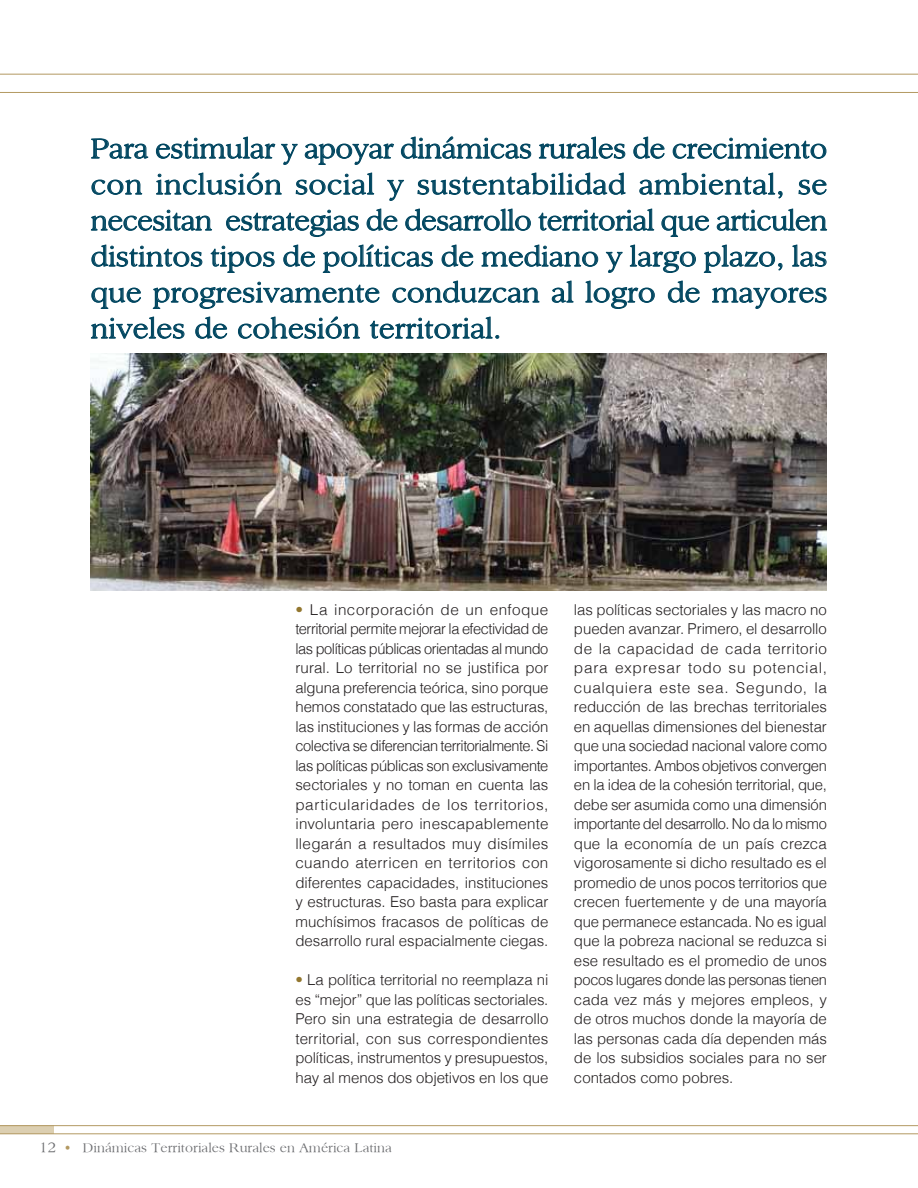
<style>
.page{position:relative;width:918px;height:1188px;background:#fff}
.page>*{position:absolute;margin:0;border:0;box-sizing:border-box;transform-origin:0 0}
.t1{font:30px/36px "Sanford";color:#014660;text-align:justify}
.t2{font:300 15px/19.5px "Helvetica";letter-spacing:-.005em;color:#231f20;text-align:justify}
.t3{font:13.5px "Sanford";color:#6c6d70}
.s1{color:#93772f}
.s2{font-size:15px}
.s3{color:#b39962}
</style>
<div class="page">
<div style="left:0;top:1126px;width:54px;height:8px;background:#dccfb1"></div>
<hr style="left:0;top:1125px;width:918px;height:1px;background:#b39962">
<hr style="left:0;top:74px;width:918px;height:1px;background:#b39962">
<hr style="left:0;top:92px;width:918px;height:1px;background:#b39962">
<hr style="left:0;top:1134px;width:918px;height:1px;background:#b39962">
<svg style="left:91px;top:136px;width:736px;height:218px"></svg>
<img style="left:91px;top:354px;width:736px;height:237px">
<p class="t1" style="left:91px;top:129px;width:738px">Para estimular y apoyar dinámicas rurales de crecimiento con inclusión social y sustentabilidad ambiental, se necesitan estrategias de desarrollo territorial que articulen distintos tipos de políticas de mediano y largo plazo, las que progresivamente conduzcan al logro de mayores niveles de cohesión territorial.</p>
<p class="t2" style="left:295px;top:599px;width:255px"><span class="s1">•</span> La incorporación de un enfoque territorial permite mejorar la efectividad de las políticas públicas orientadas al mundo rural. Lo territorial no se justifica por alguna preferencia teórica, sino porque hemos constatado que las estructuras, las instituciones y las formas de acción colectiva se diferencian territorialmente. Si las políticas públicas son exclusivamente sectoriales y no toman en cuenta las particularidades de los territorios, involuntaria pero inescapablemente llegarán a resultados muy disímiles cuando aterricen en territorios con diferentes capacidades, instituciones y estructuras. Eso basta para explicar muchísimos fracasos de políticas de desarrollo rural espacialmente ciegas.</p>
<p class="t2" style="left:295px;top:970px;width:254px"><span class="s1">•</span> La política territorial no reemplaza ni es “mejor” que las políticas sectoriales.<br>Pero sin una estrategia de desarrollo territorial, con sus correspondientes políticas, instrumentos y presupuestos, hay al menos dos objetivos en los que</p>
<p class="t3" style="left:39px;top:1140px;width:354px"><span class="s2">12</span> <span class="s3">•</span> Dinámicas Territoriales Rurales en América Latina</p>
<p class="t2" style="left:574px;top:599px;width:255px">las políticas sectoriales y las macro no pueden avanzar. Primero, el desarrollo de la capacidad de cada territorio para expresar todo su potencial, cualquiera este sea. Segundo, la reducción de las brechas territoriales en aquellas dimensiones del bienestar que una sociedad nacional valore como importantes. Ambos objetivos convergen en la idea de la cohesión territorial, que, debe ser asumida como una dimensión importante del desarrollo. No da lo mismo que la economía de un país crezca vigorosamente si dicho resultado es el promedio de unos pocos territorios que crecen fuertemente y de una mayoría que permanece estancada. No es igual que la pobreza nacional se reduzca si ese resultado es el promedio de unos pocos lugares donde las personas tienen cada vez más y mejores empleos, y de otros muchos donde la mayoría de las personas cada día dependen más de los subsidios sociales para no ser contados como pobres.</p>
</div>
